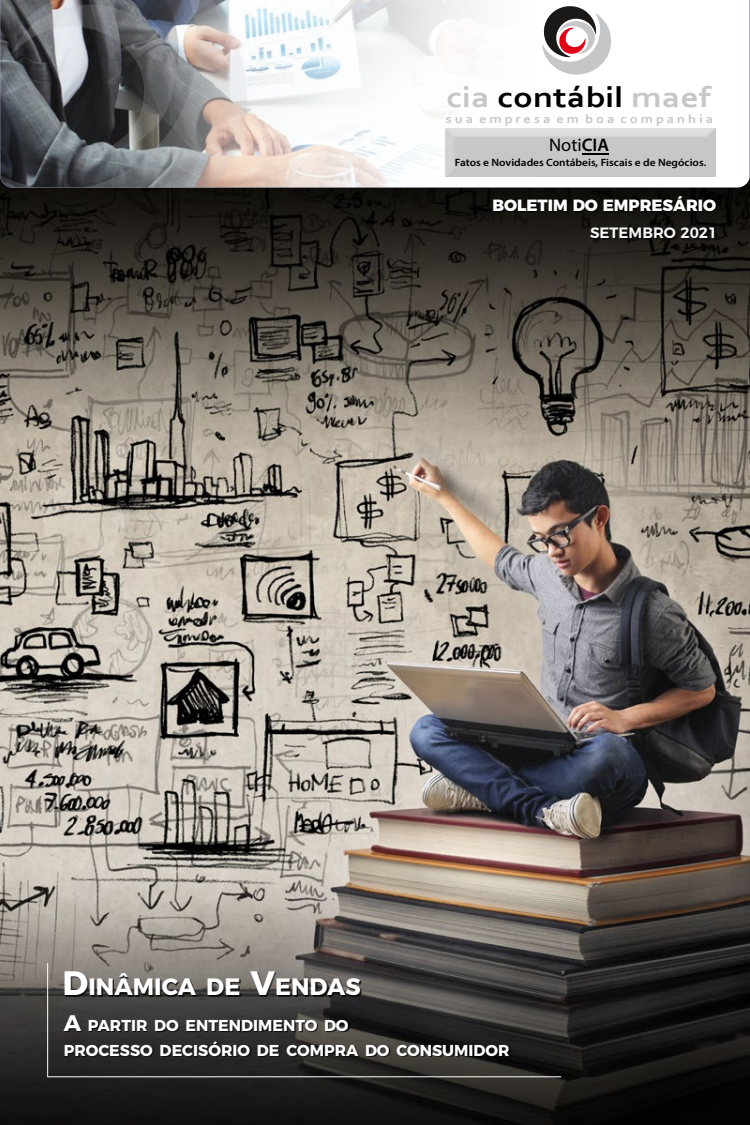
<style>
.page{position:relative;width:750px;height:1125px;background:#fff}
.page>*{position:absolute;margin:0;border:0;box-sizing:border-box;transform-origin:0 0}
.t1{font:700 29.62px "Corbel";color:#000;scale:1.22 1}
.t2{font:700 23.62px "Montserrat";color:#fff}
.t3{font:18.25px "Myriad Pro";color:#000}
.t4{font:800 16.25px "Montserrat";color:#fff}
.t5{font:700 15.75px/25px "Montserrat";color:#fff}
.t6{font:600 15px "Montserrat";color:#f6f6f6}
.t7{font:700 12.62px "Corbel";color:#c4c6c7;scale:1.15 1}
.t8{font:600 10.62px "Myriad Pro";color:#000;scale:1.08 1}
.s1{color:#c4c6c7}
.s2{font-weight:600}
.s3{font-size:33.75px}
.s4{font-size:22.5px}
</style>
<div class="page">
<img style="left:0;top:188px;width:750px;height:937px">
<img style="left:247px;top:0;width:503px;height:188px">
<svg style="left:0;top:0;width:247px;height:188px;background:#ada5a2"></svg>
<svg style="left:0;top:0;width:188px;height:173px;background:#616468"></svg>
<div style="left:446px;top:129px;width:270px;height:48px;background:linear-gradient(to bottom,#d2d2d2,#c3c3c3)"></div>
<hr style="left:582px;top:153px;width:27px;height:2px;background:#000">
<svg style="left:541px;top:4px;width:71px;height:71px"></svg>
<hr style="left:47px;top:963px;width:1px;height:114px;background:#fff">
<hr style="left:48px;top:1077px;width:513px;height:1px;background:#fff">
<div style="left:66px;top:972px;width:296px;height:24px;background:#000;opacity:.75"></div>
<div style="left:65px;top:1016px;width:446px;height:41px;background:#000;opacity:.75"></div>
<div style="left:494px;top:195px;width:224px;height:18px;background:#090806"></div>
<div style="left:590px;top:227px;width:127px;height:15px;background:#000;opacity:.75"></div>
<h1 class="t1" style="left:446px;top:79px;width:218px"><span class="s1">cia</span> contábil <span class="s1">maef</span></h1>
<p class="t7" style="left:446px;top:111px;width:234px">s u a e m p r e s a e m b o a c o m p a n h i a</p>
<p class="t3" style="left:549px;top:134px;width:61px">Noti<span class="s2">CIA</span></p>
<p class="t8" style="left:455px;top:156px;width:235px">Fatos e Novidades Contábeis, Fiscais e de Negócios.</p>
<p class="t4" style="left:492px;top:191px;width:225px">BOLETIM DO EMPRESÁRIO</p>
<p class="t6" style="left:590px;top:221px;width:129px">SETEMBRO 2021</p>
<h2 class="t2" style="left:62px;top:967px;width:300px"><span class="s3">D</span>INÂMICA DE <span class="s3">V</span>ENDAS</h2>
<p class="t5" style="left:64px;top:1011px;width:447px"><span class="s4">A</span> PARTIR DO ENTENDIMENTO DO<br>PROCESSO DECISÓRIO DE COMPRA DO CONSUMIDOR</p>
</div>
